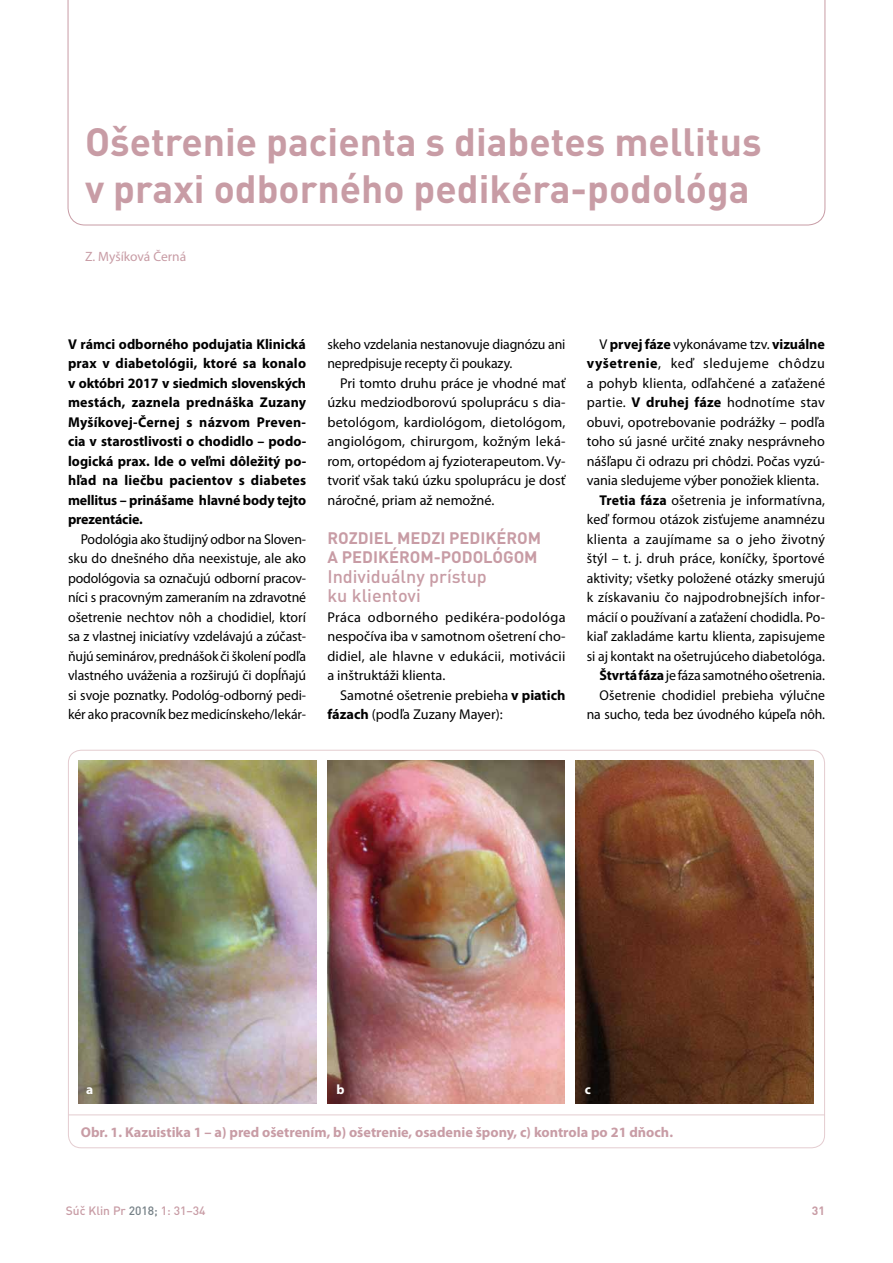
<style>
.page{position:relative;width:893px;height:1263px;background:#fff}
.page>*{position:absolute;margin:0;border:0;box-sizing:border-box;transform-origin:0 0}
.t1{font:700 39px/46.8px "DINCE";color:#c89ca5}
.t2{font:500 18px/19.5px "DINCE";color:#c89ca5}
.t3{font:700 16.5px/19.5px "DINCE";color:#c89ca5}
.t4{font:14.25px/19.5px "Myriad Pro";color:#000;text-align:justify}
.t5{font:700 14.25px/19.5px "Myriad Pro";letter-spacing:-.01em;color:#000;text-align:justify}
.t6{font:700 14.25px "Myriad Pro";color:#c89ca5}
.t7{font:14.25px "Myriad Pro";color:#000;scale:.96 1}
.t8{font:14.25px "Myriad Pro";letter-spacing:.02em;color:#000}
.t9{font:14.25px "Myriad Pro";letter-spacing:.04em;color:#000}
.t10{font:13.5px "Myriad Pro";color:#c89ca5}
.t11{font:700 13.5px "Myriad Pro";color:#fff}
.t12{font:500 12px "DINCE";color:#c89ca5}
.t13{font:700 12px "DINCE";color:#c89ca5}
.s1{font-weight:700}
.s2{font-weight:400}
.s3{color:#768187}
</style>
<div class="page">
<svg style="left:68px;top:0;width:757px;height:225px"></svg>
<hr style="left:68px;top:1114px;width:757px;height:1px;background:#e4ccd0">
<img style="left:79px;top:760px;width:238px;height:344px">
<img style="left:327px;top:760px;width:238px;height:344px">
<img style="left:575px;top:760px;width:238px;height:344px">
<h1 class="t1" style="left:85px;top:116px;width:678px">Ošetrenie pacienta s diabetes mellitus v praxi odborného pedikéra-podológa</h1>
<p class="t10" style="left:85px;top:248px;width:103px">Z. Myšíková Černá</p>
<p class="t5" style="left:68px;top:334px;width:240px">V rámci odborného podujatia Klinická prax v diabetológii, ktoré sa konalo v októbri 2017 v siedmich slovenských mestách, zaznela prednáška Zuzany Myšíkovej-Černej s názvom Preven&shy;cia v starostlivosti o chodidlo – podo&shy;logická prax. Ide o veľmi dôležitý po&shy;hľad na liečbu pacientov s diabetes mellitus – prinášame hlavné body tejto prezentácie.</p>
<p class="t4" style="left:68px;top:529px;width:240px;text-indent:13px">Podológia ako študijný odbor na Sloven&shy;sku do dnešného dňa neexistuje, ale ako podológovia sa označujú odborní pracov&shy;níci s pracovným zameraním na zdravotné ošetrenie nechtov nôh a chodidiel, ktorí sa z vlastnej iniciatívy vzdelávajú a zúčast&shy;ňujú seminárov, prednášok či školení podľa vlastného uváženia a rozširujú či dopĺňajú si svoje poznatky. Podológ-odborný pedi&shy;kér ako pracovník bez medicínskeho/lekár-</p>
<p class="t4" style="left:327px;top:334px;width:240px">skeho vzdelania nestanovuje diagnózu ani nepredpisuje recepty či poukazy.</p>
<p class="t4" style="left:327px;top:373px;width:240px;text-indent:13px">Pri tomto druhu práce je vhodné mať úzku medziodborovú spoluprácu s dia&shy;betológom, kardiológom, dietológom, angiológom, chirurgom, kožným leká&shy;rom, ortopédom aj fyzioterapeutom. Vy&shy;tvoriť však takú úzku spoluprácu je dosť náročné, priam až nemožné.</p>
<p class="t3" style="left:327px;top:527px;width:215px">Rozdiel medzi pedikérom a pedikérom-podológom</p>
<p class="t2" style="left:327px;top:566px;width:161px">Individuálny prístup ku klientovi</p>
<p class="t4" style="left:327px;top:607px;width:240px">Práca odborného pedikéra-podológa nespočíva iba v samotnom ošetrení cho&shy;didiel, ale hlavne v edukácii, motivácii a inštruktáži klienta.</p>
<p class="t4" style="left:327px;top:685px;width:240px;text-indent:13px">Samotné ošetrenie prebieha <span class="s1">v piatich fázach</span> (podľa Zuzany Mayer):</p>
<p class="t5" style="left:600px;top:334px;width:227px"><span class="s2">V</span> prvej fáze <span class="s2">vykonávame tzv.</span> vizuálne</p>
<p class="t9" style="left:587px;top:355px;width:240px"><span class="s1">vyšetrenie</span>, keď sledujeme chôdzu</p>
<p class="t4" style="left:587px;top:373px;width:240px">a pohyb klienta, odľahčené a zaťažené</p>
<p class="t4" style="left:587px;top:393px;width:240px">partie. <span class="s1">V druhej fáze</span> hodnotíme stav</p>
<p class="t4" style="left:587px;top:412px;width:240px">obuvi, opotrebovanie podrážky – podľa</p>
<p class="t4" style="left:587px;top:432px;width:240px">toho sú jasné určité znaky nesprávneho</p>
<p class="t4" style="left:587px;top:451px;width:240px">nášľapu či odrazu pri chôdzi. Počas vyzú-</p>
<p class="t4" style="left:587px;top:471px;width:234px">vania sledujeme výber ponožiek klienta.</p>
<p class="t4" style="left:600px;top:490px;width:227px"><span class="s1">Tretia fáza</span> ošetrenia je informatívna,</p>
<p class="t4" style="left:587px;top:510px;width:240px">keď formou otázok zisťujeme anamnézu</p>
<p class="t8" style="left:587px;top:530px;width:240px">klienta a zaujímame sa o jeho životný</p>
<p class="t4" style="left:587px;top:549px;width:239px">štýl – t. j. druh práce, koníčky, športové</p>
<p class="t4" style="left:587px;top:568px;width:240px">aktivity; všetky položené otázky smerujú</p>
<p class="t4" style="left:587px;top:588px;width:240px">k získavaniu čo najpodrobnejších infor-</p>
<p class="t4" style="left:587px;top:607px;width:240px">mácií o používaní a zaťažení chodidla. Po-</p>
<p class="t4" style="left:587px;top:627px;width:240px">kiaľ zakladáme kartu klienta, zapisujeme</p>
<p class="t4" style="left:587px;top:646px;width:240px">si aj kontakt na ošetrujúceho diabetológa.</p>
<p class="t4" style="left:600px;top:666px;width:227px"><span class="s1">Štvrtá fáza</span> je fáza samotného ošetrenia.</p>
<p class="t7" style="left:600px;top:686px;width:236px">Ošetrenie chodidiel prebieha výlučne</p>
<p class="t7" style="left:587px;top:706px;width:250px">na sucho, teda bez úvodného kúpeľa nôh.</p>
<p class="t11" style="left:86px;top:1080px;width:9px">a</p>
<p class="t11" style="left:337px;top:1080px;width:10px">b</p>
<p class="t11" style="left:585px;top:1080px;width:8px">c</p>
<p class="t6" style="left:81px;top:1122px;width:594px">Obr. 1. Kazuistika 1 – a) pred ošetrením, b) ošetrenie, osadenie špony, c) kontrola po 21 dňoch.</p>
<p class="t12" style="left:66px;top:1203px;width:141px">Súč Klin Pr <span class="s3">2018;</span> 1: 31–34</p>
<p class="t13" style="left:812px;top:1202px;width:15px">31</p>
</div>
